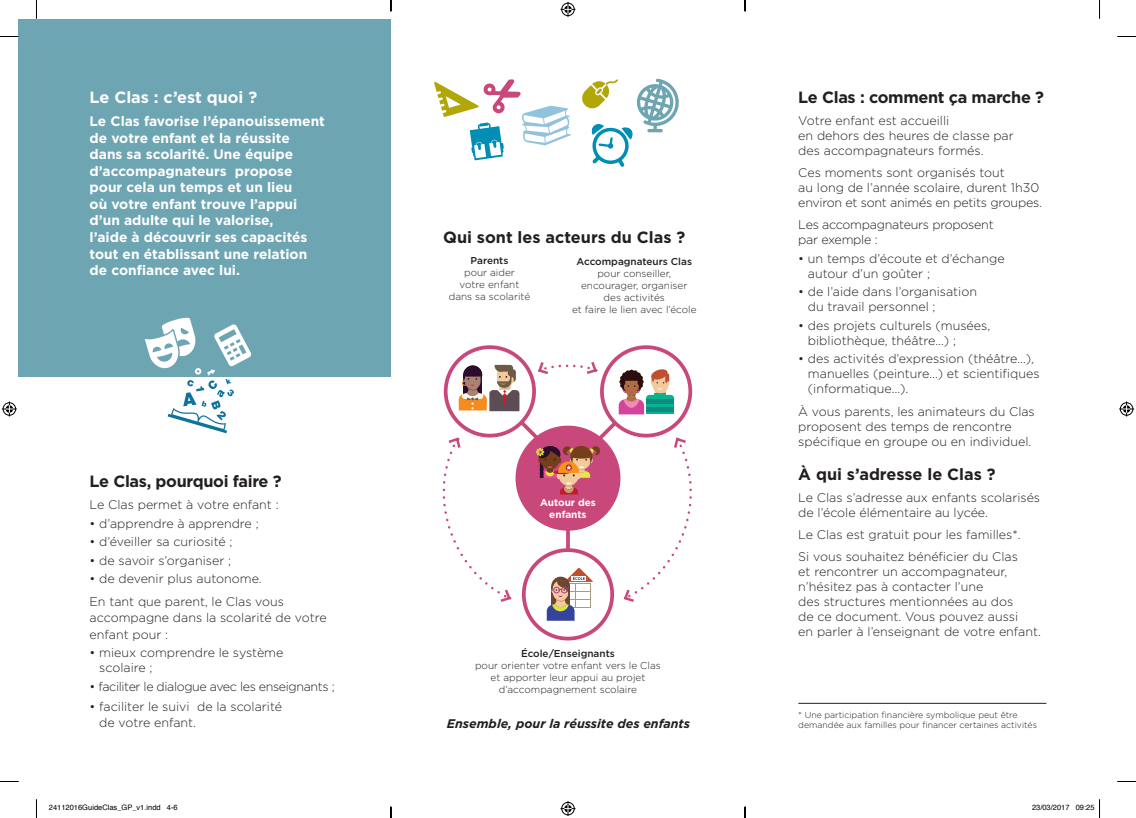
<style>
.page{position:relative;width:1136px;height:818px;background:#fff}
.page>*{position:absolute;margin:0;border:0;box-sizing:border-box;transform-origin:0 0}
.t1{font:700 16.25px "Gotham";letter-spacing:-.02em;color:#231f20}
.t2{font:700 16.25px "Gotham";color:#231f20}
.t3{font:700 16.25px "Gotham";color:#fff}
.t4{font:700 13.75px/16.5px "Gotham";color:#fff}
.t5{font:300 12.5px/15px "Gotham";color:#231f20}
.t6{font:300 12.5px "Gotham";letter-spacing:-.03em;color:#231f20}
.t7{font:300 12.5px/15px "Gotham";letter-spacing:-.02em;color:#231f20}
.t8{font:italic 700 12.5px "Gotham";color:#231f20}
.t9{font:300 10px/12px "Gotham";color:#231f20;text-align:center}
.t10{font:500 10px "Gotham";color:#231f20}
.t11{font:700 10px/12px "Gotham";color:#fff;text-align:center}
.t12{font:300 8.75px/10.5px "Gotham";color:#231f20}
.t13{font:7.5px "Helvetica";color:#000}
</style>
<div class="page">
<div style="left:19px;top:19px;width:372px;height:357px;background:#6ea5b2"></div>
<hr style="left:798px;top:702px;width:248px;height:1px;background:#231f20">
<svg style="left:446px;top:347px;width:88px;height:88px"></svg>
<svg style="left:602px;top:347px;width:88px;height:88px"></svg>
<svg style="left:442px;top:359px;width:251px;height:261px"></svg>
<svg style="left:145px;top:317px;width:107px;height:116px"></svg>
<svg style="left:434px;top:79px;width:137px;height:81px"></svg>
<svg style="left:582px;top:79px;width:97px;height:88px"></svg>
<svg style="left:0;top:36px;width:19px;height:1px"></svg>
<svg style="left:1117px;top:36px;width:19px;height:1px"></svg>
<svg style="left:36px;top:0;width:1px;height:19px"></svg>
<svg style="left:36px;top:799px;width:1px;height:18px"></svg>
<svg style="left:1099px;top:0;width:1px;height:19px"></svg>
<svg style="left:560px;top:2px;width:15px;height:15px"></svg>
<svg style="left:560px;top:801px;width:15px;height:14px"></svg>
<svg style="left:2px;top:401px;width:15px;height:15px"></svg>
<svg style="left:1119px;top:401px;width:15px;height:15px"></svg>
<svg style="left:1099px;top:799px;width:1px;height:18px"></svg>
<svg style="left:390px;top:0;width:2px;height:11px"></svg>
<svg style="left:390px;top:806px;width:2px;height:11px"></svg>
<svg style="left:744px;top:0;width:2px;height:11px"></svg>
<svg style="left:744px;top:806px;width:2px;height:11px"></svg>
<h1 class="t3" style="left:90px;top:86px;width:169px">Le Clas : c’est quoi ?</h1>
<p class="t4" style="left:90px;top:113px;width:237px">Le Clas favorise l’épanouissement de votre enfant et la réussite dans sa scolarité. Une équipe d’accompagnateurs propose pour cela un temps et un lieu<br>où votre enfant trouve l’appui d’un adulte qui le valorise,<br>l’aide à découvrir ses capacités tout en établissant une relation de confiance avec lui.</p>
<h1 class="t1" style="left:90px;top:470px;width:194px">Le Clas, pourquoi faire ?</h1>
<p class="t5" style="left:90px;top:496px;width:191px">Le Clas permet à votre enfant :</p>
<p class="t5" style="left:90px;top:515px;width:171px">• d’apprendre à apprendre ;</p>
<p class="t5" style="left:90px;top:533px;width:144px">• d’éveiller sa curiosité ;</p>
<p class="t5" style="left:90px;top:552px;width:143px">• de savoir s’organiser ;</p>
<p class="t5" style="left:90px;top:567px;width:196px;line-height:22.1px">• de devenir plus autonome.<br>En tant que parent, le Clas vous</p>
<p class="t5" style="left:90px;top:608px;width:239px;line-height:16.5px">accompagne dans la scolarité de votre enfant pour :</p>
<p class="t5" style="left:99px;top:644px;width:186px;text-indent:-10px">• mieux comprendre le système scolaire ;</p>
<p class="t6" style="left:90px;top:678px;width:247px">• faciliter le dialogue avec les enseignants ;</p>
<p class="t5" style="left:99px;top:697px;width:184px;line-height:16.5px;text-indent:-10px">• faciliter le suivi de la scolarité de votre enfant.</p>
<h1 class="t2" style="left:443px;top:226px;width:243px">Qui sont les acteurs du Clas ?</h1>
<p class="t10" style="left:576px;top:254px;width:117px">Accompagnateurs Clas</p>
<p class="t9" style="left:572px;top:267px;width:126px">pour conseiller, encourager, organiser des activités<br>et faire le lien avec l’école</p>
<p class="t10" style="left:471px;top:254px;width:39px">Parents</p>
<p class="t9" style="left:449px;top:266px;width:83px">pour aider<br>votre enfant dans sa scolarité</p>
<p class="t11" style="left:540px;top:496px;width:57px">Autour des enfants</p>
<p class="t10" style="left:521px;top:646px;width:95px">École/Enseignants</p>
<p class="t9" style="left:475px;top:659px;width:187px">pour orienter votre enfant vers le Clas et apporter leur appui au projet d’accompagnement scolaire</p>
<p class="t8" style="left:447px;top:715px;width:245px">Ensemble, pour la réussite des enfants</p>
<h1 class="t1" style="left:798px;top:86px;width:247px">Le Clas : comment ça marche ?</h1>
<p class="t5" style="left:798px;top:112px;width:217px">Votre enfant est accueilli<br>en dehors des heures de classe par des accompagnateurs formés.</p>
<p class="t5" style="left:798px;top:165px;width:245px">Ces moments sont organisés tout<br>au long de l’année scolaire, durent 1h30 environ et sont animés en petits groupes.</p>
<p class="t7" style="left:798px;top:217px;width:197px">Les accompagnateurs proposent par exemple :</p>
<p class="t5" style="left:808px;top:250px;width:198px;text-indent:-10px">• un temps d’écoute et d’échange autour d’un goûter ;</p>
<p class="t5" style="left:808px;top:284px;width:171px;text-indent:-10px">• de l’aide dans l’organisation du travail personnel ;</p>
<p class="t5" style="left:808px;top:317px;width:184px;text-indent:-10px">• des projets culturels (musées, bibliothèque, théâtre…) ;</p>
<p class="t5" style="left:808px;top:351px;width:233px;text-indent:-10px">• des activités d’expression (théâtre…), manuelles (peinture…) et scientifiques (informatique…).</p>
<p class="t5" style="left:798px;top:403px;width:238px">À vous parents, les animateurs du Clas proposent des temps de rencontre spécifique en groupe ou en individuel.</p>
<h1 class="t2" style="left:798px;top:463px;width:199px">À qui s’adresse le Clas ?</h1>
<p class="t5" style="left:798px;top:489px;width:243px">Le Clas s’adresse aux enfants scolarisés de l’école élémentaire au lycée.</p>
<p class="t5" style="left:798px;top:522px;width:224px;line-height:22.1px">Le Clas est gratuit pour les familles*.<br>Si vous souhaitez bénéficier du Clas</p>
<p class="t5" style="left:798px;top:563px;width:244px">et rencontrer un accompagnateur, n’hésitez pas à contacter l’une<br>des structures mentionnées au dos<br>de ce document. Vous pouvez aussi<br>en parler à l’enseignant de votre enfant.</p>
<p class="t12" style="left:798px;top:708px;width:240px">* Une participation financière symbolique peut être demandée aux familles pour financer certaines activités</p>
<p class="t13" style="left:49px;top:801px;width:130px">24112016GuideClas_GP_v1.indd 4-6</p>
<p class="t13" style="left:1032px;top:801px;width:64px">23/03/2017 09:25</p>
</div>
